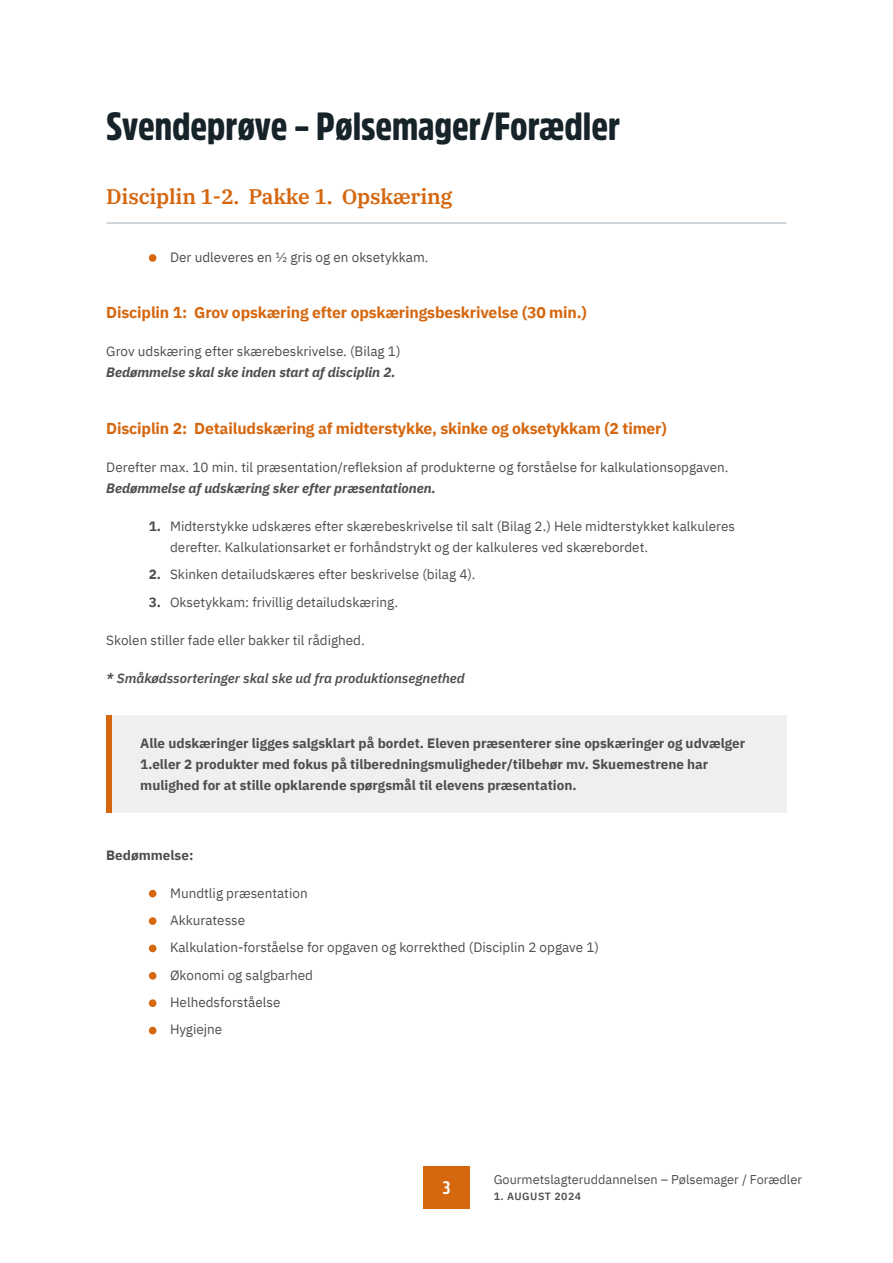
<style>
.page{position:relative;width:893px;height:1263px;background:#fff}
.page>*{position:absolute;margin:0;border:0;box-sizing:border-box;transform-origin:0 0}
.t1{font:900 39px "Amsi Pro Cond";color:#162329}
.t2{font:600 21px "IBM Plex Serif";letter-spacing:-.01em;color:#d5670f}
.t3{font:700 18px "Amsi Pro Cond";color:#fff}
.t4{font:700 15.75px "IBM Plex Sans";letter-spacing:-.01em;color:#d5670f}
.t5{font:13.5px/27.5px "IBM Plex Sans";color:#4e4e4d}
.t6{font:700 13.5px/21px "IBM Plex Sans";color:#4e4e4d}
.t7{font:italic 700 13.5px "IBM Plex Sans";color:#4e4e4d}
.t8{font:italic 600 13.5px "IBM Plex Sans";color:#4e4e4d}
.t9{font:12.75px "IBM Plex Sans";color:#4e4e4d}
.t10{font:600 10.5px "IBM Plex Sans";letter-spacing:.05em;color:#4e4e4d}
.s1{font-weight:700}
</style>
<div class="page">
<div style="left:423px;top:1166px;width:47px;height:43px;background:#d5670f"></div>
<hr style="left:107px;top:222px;width:679px;height:2px;background:#c3ccd2">
<div style="left:149px;top:254px;width:7px;height:8px;background:#d5670f;border-radius:50%"></div>
<div style="left:106px;top:715px;width:681px;height:98px;background:#edeff0"></div>
<div style="left:106px;top:715px;width:6px;height:98px;background:#d5670f"></div>
<div style="left:149px;top:890px;width:7px;height:7px;background:#d5670f;border-radius:50%"></div>
<div style="left:149px;top:917px;width:7px;height:8px;background:#d5670f;border-radius:50%"></div>
<div style="left:149px;top:945px;width:7px;height:7px;background:#d5670f;border-radius:50%"></div>
<div style="left:149px;top:972px;width:7px;height:8px;background:#d5670f;border-radius:50%"></div>
<div style="left:149px;top:999px;width:7px;height:8px;background:#d5670f;border-radius:50%"></div>
<div style="left:149px;top:1027px;width:7px;height:7px;background:#d5670f;border-radius:50%"></div>
<h1 class="t1" style="left:106px;top:99px;width:515px">Svendeprøve – Pølsemager/Forædler</h1>
<h2 class="t2" style="left:106px;top:180px;width:348px">Disciplin 1-2. Pakke 1. Opskæring</h2>
<p class="t5" style="left:170px;top:242px;width:260px">Der udleveres en ½ gris og en oksetykkam.</p>
<p class="t4" style="left:106px;top:300px;width:482px">Disciplin 1: Grov opskæring efter opskæringsbeskrivelse (30 min.)</p>
<p class="t5" style="left:106px;top:337px;width:296px">Grov udskæring efter skærebeskrivelse. (Bilag 1)</p>
<p class="t7" style="left:106px;top:362px;width:291px">Bedømmelse skal ske inden start af disciplin 2.</p>
<p class="t4" style="left:106px;top:416px;width:562px">Disciplin 2: Detailudskæring af midterstykke, skinke og oksetykkam (2 timer)</p>
<p class="t5" style="left:106px;top:452px;width:624px">Derefter max. 10 min. til præsentation/refleksion af produkterne og forståelse for kalkulationsopgaven.</p>
<p class="t7" style="left:106px;top:477px;width:331px">Bedømmelse af udskæring sker efter præsentationen.</p>
<p class="t5" style="left:170px;top:514px;width:567px;line-height:21px;text-indent:-21px"><span class="s1">1.</span> Midterstykke udskæres efter skærebeskrivelse til salt (Bilag 2.) Hele midterstykket kalkuleres derefter. Kalkulationsarket er forhåndstrykt og der kalkuleres ved skærebordet.</p>
<p class="t5" style="left:149px;top:560px;width:328px"><span class="s1">2.</span> Skinken detailudskæres efter beskrivelse (bilag 4).</p>
<p class="t5" style="left:149px;top:587px;width:251px"><span class="s1">3.</span> Oksetykkam: frivillig detailudskæring.</p>
<p class="t5" style="left:106px;top:625px;width:260px">Skolen stiller fade eller bakker til rådighed.</p>
<p class="t8" style="left:106px;top:667px;width:360px">* Småkødssorteringer skal ske ud fra produktionsegnethed</p>
<p class="t6" style="left:140px;top:731px;width:606px">Alle udskæringer ligges salgsklart på bordet. Eleven præsenterer sine opskæringer og udvælger<br>1.eller 2 produkter med fokus på tilberedningsmuligheder/tilbehør mv. Skuemestrene har mulighed for at stille opklarende spørgsmål til elevens præsentation.</p>
<p class="t6" style="left:106px;top:843px;width:89px">Bedømmelse:</p>
<p class="t5" style="left:170px;top:878px;width:430px">Mundtlig præsentation<br>Akkuratesse<br>Kalkulation-forståelse for opgaven og korrekthed (Disciplin 2 opgave 1)<br>Økonomi og salgbarhed<br>Helhedsforståelse<br>Hygiejne</p>
<h3 class="t3" style="left:443px;top:1175px;width:9px">3</h3>
<p class="t9" style="left:494px;top:1170px;width:310px">Gourmetslagteruddannelsen – Pølsemager / Forædler</p>
<p class="t10" style="left:494px;top:1188px;width:89px">1. AUGUST 2024</p>
</div>
